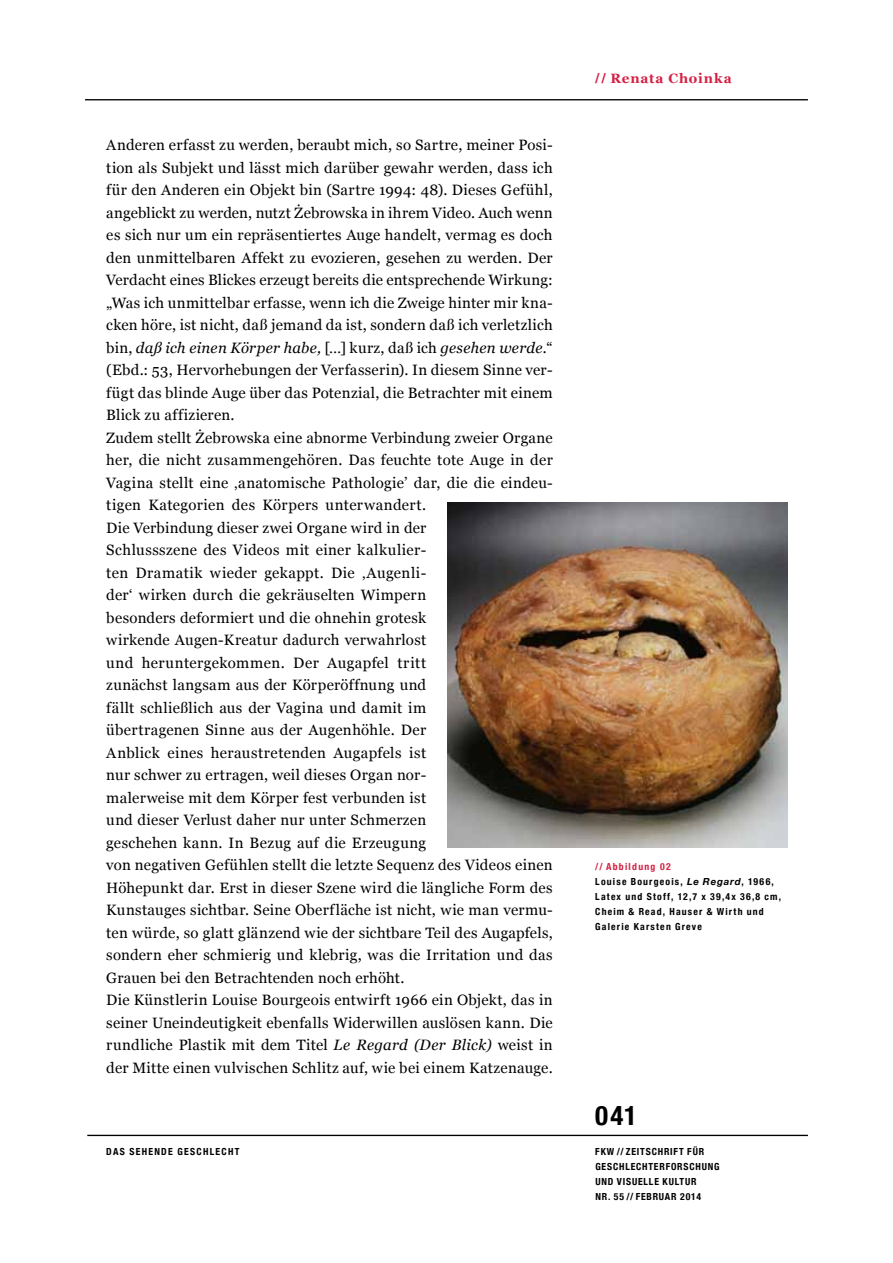
<style>
.page{position:relative;width:893px;height:1263px;background:#fff}
.page>*{position:absolute;margin:0;border:0;box-sizing:border-box;transform-origin:0 0}
.t1{font:700 condensed 27px "Helvetica Neue";color:#000}
.t2{font:15px/22.5px "Georgia";letter-spacing:.02em;color:#000}
.t3{font:700 13.5px "Georgia";letter-spacing:.06em;color:#d52144}
.t4{font:700 condensed 9.75px/15px "Helvetica Neue";letter-spacing:.13em;color:#000}
.t5{font:700 condensed 9.75px/15px "Helvetica Neue";letter-spacing:.085em;color:#000}
.t6{font:700 condensed 9.75px "Helvetica Neue";letter-spacing:.135em;color:#000}
.s1{font-style:italic}
.s2{font-family:"Helvetica Neue";font-stretch:condensed}
.s3{color:#d52144}
.s4{font-style:italic;font-stretch:normal}
</style>
<div class="page">
<hr style="left:85px;top:99px;width:723px;height:1px;background:#000">
<hr style="left:87px;top:1135px;width:721px;height:1px;background:#000">
<img style="left:448px;top:503px;width:340px;height:344px">
<p class="t2" style="left:106px;top:134px;width:448px">Anderen erfasst zu werden, beraubt mich, so Sartre, meiner Posi&shy;tion als Subjekt und lässt mich darüber gewahr werden, dass ich für den Anderen ein Objekt bin (Sartre 1994: 48). Dieses Gefühl, angeblickt zu werden, nutzt Żebrowska in ihrem Video. Auch wenn es sich nur um ein repräsentiertes Auge handelt, vermag es doch den unmittelbaren Affekt zu evozieren, gesehen zu werden. Der Verdacht eines Blickes erzeugt bereits die entsprechende Wirkung: „Was ich unmittelbar erfasse, wenn ich die Zweige hinter mir kna&shy;cken höre, ist nicht, daß jemand da ist, sondern daß ich verletzlich bin, <span class="s1">daß ich einen Körper habe,</span> […] kurz, daß ich <span class="s1">gesehen werde.</span>“ (Ebd.: 53, Hervorhebungen der Verfasserin). In diesem Sinne ver&shy;fügt das blinde Auge über das Potenzial, die Betrachter mit einem Blick zu affizieren.<br>Zudem stellt Żebrowska eine abnorme Verbindung zweier Organe her, die nicht zusammengehören. Das feuchte tote Auge in der Vagina stellt eine ‚anatomische Pathologie’ dar, die die eindeu&shy;tigen Kategorien des Körpers unterwandert.<br>Die Verbindung dieser zwei Organe wird in der<br>Schlussszene des Videos mit einer kalkulier-<br>ten Dramatik wieder gekappt. Die ‚Augenli-<br>der‘ wirken durch die gekräuselten Wimpern<br>besonders deformiert und die ohnehin grotesk<br>wirkende Augen-Kreatur dadurch verwahrlost<br>und heruntergekommen. Der Augapfel tritt<br>zunächst langsam aus der Körperöffnung und<br>fällt schließlich aus der Vagina und damit im<br>übertragenen Sinne aus der Augenhöhle. Der<br>Anblick eines heraustretenden Augapfels ist<br>nur schwer zu ertragen, weil dieses Organ nor-<br>malerweise mit dem Körper fest verbunden ist<br>und dieser Verlust daher nur unter Schmerzen<br>geschehen kann. In Bezug auf die Erzeugung<br>von negativen Gefühlen stellt die letzte Sequenz des Videos einen Höhepunkt dar. Erst in dieser Szene wird die längliche Form des Kunstauges sichtbar. Seine Oberfläche ist nicht, wie man vermu&shy;ten würde, so glatt glänzend wie der sichtbare Teil des Augapfels, sondern eher schmierig und klebrig, was die Irritation und das Grauen bei den Betrachtenden noch erhöht.<br>Die Künstlerin Louise Bourgeois entwirft 1966 ein Objekt, das in seiner Uneindeutigkeit ebenfalls Widerwillen auslösen kann. Die rundliche Plastik mit dem Titel <span class="s1">Le Regard (Der Blick)</span> weist in der Mitte einen vulvischen Schlitz auf, wie bei einem Katzenauge.</p>
<p class="t6" style="left:106px;top:1143px;width:135px">Das sehende Geschlecht</p>
<p class="t3" style="left:595px;top:69px;width:138px"><span class="s2">//</span> Renata Choinka</p>
<p class="t4" style="left:595px;top:858px;width:187px"><span class="s3">// A bbildung 02<br></span>Louise Bourgeois, <span class="s4">Le Regard</span>, 1966,<br>Latex und Stoff, 12,7 x 39,4x 36,8 cm,<br>Cheim &amp; Read, Hauser &amp; Wirth und<br>Galerie Karsten Greve</p>
<h1 class="t1" style="left:595px;top:1093px;width:43px">041</h1>
<p class="t5" style="left:595px;top:1143px;width:126px">FKW // zeitschrift für geschlechterforschung und visuelle kultur<br>NR. 55 // Februar 2014</p>
</div>
